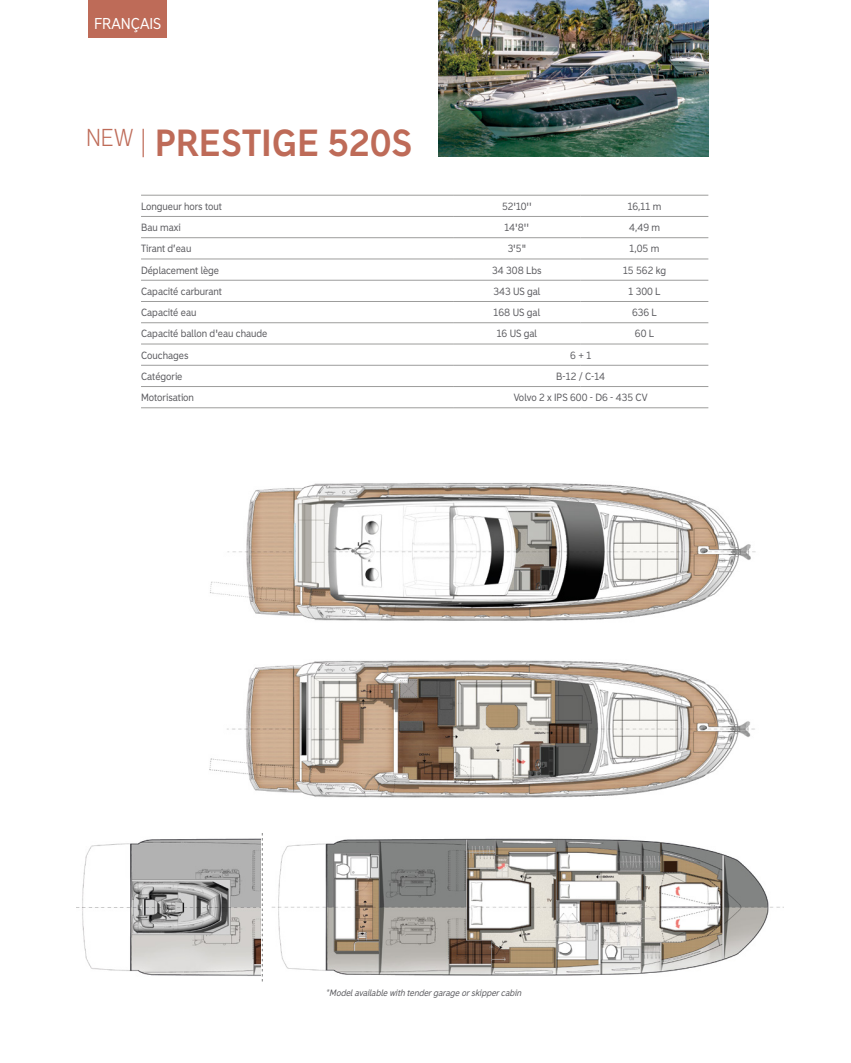
<style>
.page{position:relative;width:851px;height:1063px;background:#fff}
.page>*{position:absolute;margin:0;border:0;box-sizing:border-box;transform-origin:0 0}
.t1{font:800 36px "Madras";letter-spacing:-.005em;color:#be6b58}
.t2{font:15px "Madras";color:#fff}
.t3{font:10px "Madras";color:#59595d}
.t4{font:italic 8.75px "Madras";color:#59595d}
</style>
<div class="page">
<hr style="left:141px;top:195px;width:312px;height:1px;background:#9d9d9c">
<hr style="left:453px;top:195px;width:127px;height:1px;background:#9d9d9c">
<hr style="left:580px;top:195px;width:128px;height:1px;background:#9d9d9c">
<hr style="left:141px;top:216px;width:312px;height:1px;background:#9d9d9c">
<hr style="left:453px;top:216px;width:127px;height:1px;background:#9d9d9c">
<hr style="left:580px;top:216px;width:128px;height:1px;background:#9d9d9c">
<hr style="left:141px;top:237px;width:312px;height:1px;background:#9d9d9c">
<hr style="left:453px;top:237px;width:127px;height:1px;background:#9d9d9c">
<hr style="left:580px;top:237px;width:128px;height:1px;background:#9d9d9c">
<hr style="left:141px;top:259px;width:312px;height:1px;background:#9d9d9c">
<hr style="left:453px;top:259px;width:127px;height:1px;background:#9d9d9c">
<hr style="left:580px;top:259px;width:128px;height:1px;background:#9d9d9c">
<hr style="left:141px;top:280px;width:312px;height:1px;background:#9d9d9c">
<hr style="left:453px;top:280px;width:127px;height:1px;background:#9d9d9c">
<hr style="left:580px;top:280px;width:128px;height:1px;background:#9d9d9c">
<hr style="left:141px;top:301px;width:312px;height:1px;background:#9d9d9c">
<hr style="left:453px;top:301px;width:127px;height:1px;background:#9d9d9c">
<hr style="left:580px;top:301px;width:128px;height:1px;background:#9d9d9c">
<hr style="left:141px;top:322px;width:312px;height:1px;background:#9d9d9c">
<hr style="left:453px;top:322px;width:127px;height:1px;background:#9d9d9c">
<hr style="left:580px;top:322px;width:128px;height:1px;background:#9d9d9c">
<hr style="left:141px;top:344px;width:312px;height:1px;background:#9d9d9c">
<hr style="left:453px;top:344px;width:127px;height:1px;background:#9d9d9c">
<hr style="left:580px;top:344px;width:128px;height:1px;background:#9d9d9c">
<hr style="left:141px;top:365px;width:312px;height:1px;background:#9d9d9c">
<hr style="left:453px;top:365px;width:127px;height:1px;background:#9d9d9c">
<hr style="left:580px;top:365px;width:128px;height:1px;background:#9d9d9c">
<hr style="left:141px;top:386px;width:312px;height:1px;background:#9d9d9c">
<hr style="left:453px;top:386px;width:127px;height:1px;background:#9d9d9c">
<hr style="left:580px;top:386px;width:128px;height:1px;background:#9d9d9c">
<hr style="left:141px;top:407px;width:312px;height:1px;background:#9d9d9c">
<hr style="left:453px;top:407px;width:127px;height:1px;background:#9d9d9c">
<hr style="left:580px;top:407px;width:128px;height:1px;background:#9d9d9c">
<img style="left:439px;top:0;width:269px;height:157px">
<div style="left:89px;top:0;width:78px;height:37px;background:#be6b58"></div>
<hr style="left:142px;top:129px;width:2px;height:28px;background:#be6b58">
<img style="left:76px;top:838px;width:185px;height:138px">
<img style="left:210px;top:483px;width:546px;height:138px">
<img style="left:272px;top:838px;width:511px;height:138px">
<img style="left:209px;top:660px;width:546px;height:138px">
<svg style="left:262px;top:833px;width:1px;height:148px"></svg>
<h2 class="t2" style="left:94px;top:15px;width:69px">FRANÇAIS</h2>
<h1 class="t1" style="left:86px;top:120px;width:327px"><sup>NEW</sup> PRESTIGE 520S</h1>
<p class="t3" style="left:141px;top:200px;width:82px">Longueur hors tout</p>
<p class="t3" style="left:502px;top:200px;width:31px">52'10''</p>
<p class="t3" style="left:627px;top:200px;width:35px">16,11 m</p>
<p class="t3" style="left:141px;top:221px;width:41px">Bau maxi</p>
<p class="t3" style="left:504px;top:221px;width:26px">14'8''</p>
<p class="t3" style="left:629px;top:221px;width:33px">4,49 m</p>
<p class="t3" style="left:141px;top:243px;width:52px">Tirant d’eau</p>
<p class="t3" style="left:507px;top:243px;width:20px">3'5"</p>
<p class="t3" style="left:629px;top:243px;width:31px">1,05 m</p>
<p class="t3" style="left:141px;top:264px;width:80px">Déplacement lège</p>
<p class="t3" style="left:492px;top:264px;width:51px">34 308 Lbs</p>
<p class="t3" style="left:623px;top:264px;width:45px">15 562 kg</p>
<p class="t3" style="left:141px;top:285px;width:82px">Capacité carburant</p>
<p class="t3" style="left:493px;top:285px;width:48px">343 US gal</p>
<p class="t3" style="left:628px;top:285px;width:34px">1 300 L</p>
<p class="t3" style="left:141px;top:306px;width:57px">Capacité eau</p>
<p class="t3" style="left:493px;top:306px;width:48px">168 US gal</p>
<p class="t3" style="left:632px;top:306px;width:26px">636 L</p>
<p class="t3" style="left:141px;top:328px;width:128px">Capacité ballon d'eau chaude</p>
<p class="t3" style="left:496px;top:328px;width:42px">16 US gal</p>
<p class="t3" style="left:634px;top:328px;width:21px">60 L</p>
<p class="t3" style="left:141px;top:349px;width:49px">Couchages</p>
<p class="t3" style="left:570px;top:349px;width:22px">6 + 1</p>
<p class="t3" style="left:141px;top:370px;width:43px">Catégorie</p>
<p class="t3" style="left:556px;top:370px;width:50px">B-12 / C-14</p>
<p class="t3" style="left:141px;top:392px;width:54px">Motorisation</p>
<p class="t3" style="left:513px;top:392px;width:135px">Volvo 2 x IPS 600 - D6 - 435 CV</p>
<p class="t4" style="left:326px;top:987px;width:197px">*Model available with tender garage or skipper cabin</p>
</div>
